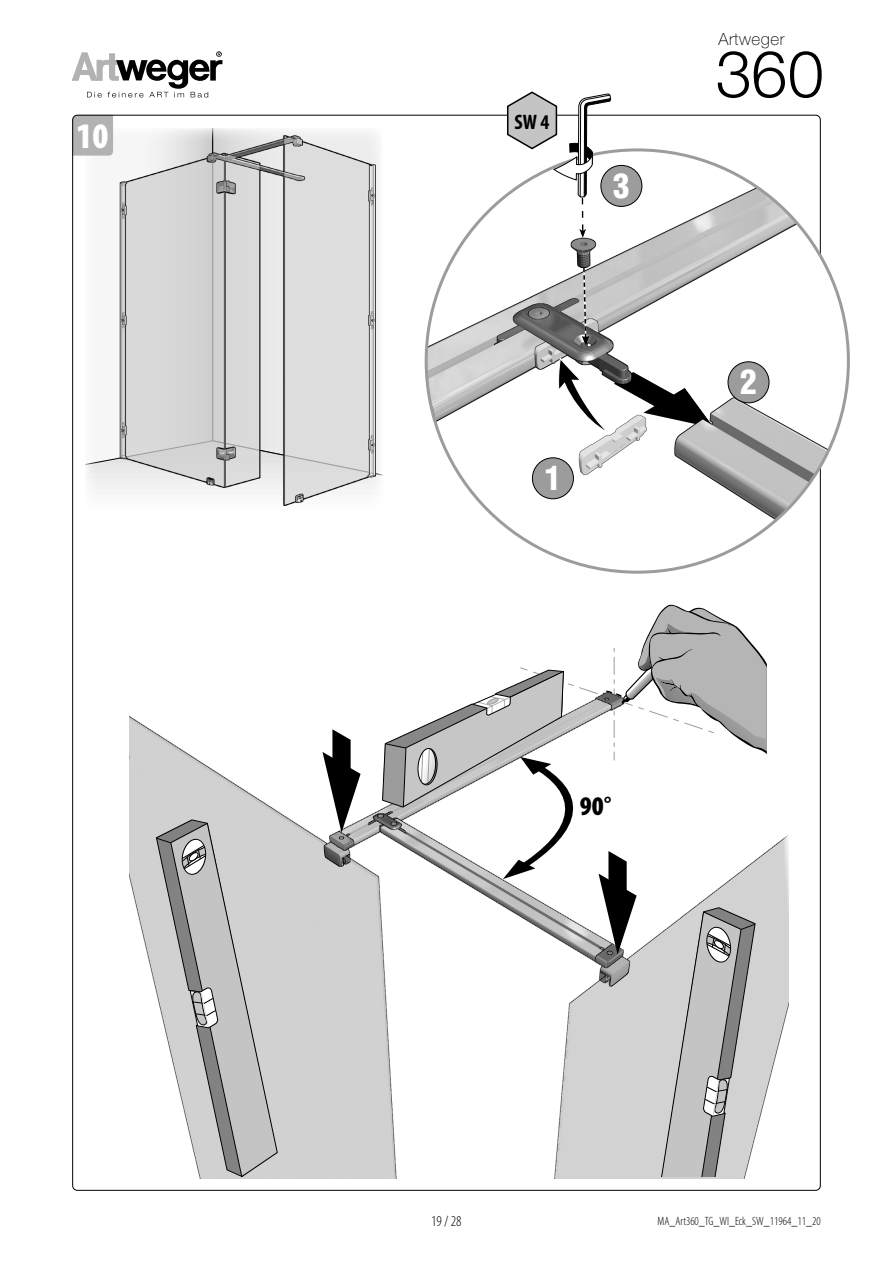
<style>
.page{position:relative;width:893px;height:1263px;background:#fff}
.page>*{position:absolute;margin:0;border:0;box-sizing:border-box;transform-origin:0 0}
.t1{font:300 64.8px "Helvetica Neue LT Std";color:#000}
.t2{font:900 condensed 36px "Myriad Pro";color:#fff}
.t3{font:900 condensed 33px "Helvetica LT Std";color:#fff}
.t4{font:900 condensed 27px "Myriad Pro";color:#000}
.t5{font:700 condensed 21px "Myriad Pro";color:#000}
.t6{font:100 16.95px "Helvetica Neue LT Std";letter-spacing:.03em;color:#000}
.t7{font:300 condensed 15px "Myriad Pro";color:#000}
.t8{font:300 condensed 12px "Myriad Pro";color:#000}
</style>
<div class="page">
<svg style="left:72px;top:51px;width:150px;height:46px"></svg>
<svg style="left:72px;top:115px;width:311px;height:391px"></svg>
<img style="left:130px;top:716px;width:658px;height:463px">
<svg style="left:331px;top:734px;width:21px;height:18px"></svg>
<svg style="left:322px;top:752px;width:39px;height:92px"></svg>
<svg style="left:152px;top:817px;width:131px;height:361px"></svg>
<svg style="left:155px;top:822px;width:128px;height:356px;background:#c3c3c3"></svg>
<svg style="left:381px;top:604px;width:386px;height:573px"></svg>
<img style="left:426px;top:150px;width:422px;height:422px;border-radius:211px">
<div style="left:532px;top:458px;width:41px;height:41px;background:#9c9c9c;border-radius:50%"></div>
<div style="left:532px;top:458px;width:42px;height:41px;border:1px solid #000;border-radius:50%"></div>
<div style="left:728px;top:362px;width:41px;height:41px;background:#9c9c9c;border-radius:50%"></div>
<div style="left:728px;top:362px;width:41px;height:41px;border:1px solid #000;border-radius:50%"></div>
<svg style="left:558px;top:357px;width:177px;height:83px"></svg>
<img style="left:542px;top:380px;width:124px;height:107px">
<svg style="left:582px;top:266px;width:7px;height:80px"></svg>
<svg style="left:506px;top:91px;width:105px;height:147px"></svg>
<div style="left:601px;top:165px;width:41px;height:41px;background:#9c9c9c;border-radius:50%"></div>
<div style="left:601px;top:165px;width:41px;height:42px;border:1px solid #000;border-radius:50%"></div>
<p class="t2" style="left:77px;top:116px;width:33px">10</p>
<p class="t5" style="left:514px;top:110px;width:36px">SW 4</p>
<p class="t3" style="left:613px;top:165px;width:18px">3</p>
<p class="t3" style="left:545px;top:457px;width:18px">1</p>
<h3 class="t6" style="left:718px;top:29px;width:67px">Artweger</h3>
<h1 class="t1" style="left:716px;top:34px;width:110px">360</h1>
<p class="t3" style="left:740px;top:361px;width:18px">2</p>
<p class="t4" style="left:580px;top:791px;width:33px">90°</p>
<p class="t7" style="left:431px;top:1213px;width:32px">19 / 28</p>
<p class="t8" style="left:658px;top:1214px;width:165px">MA_Art360_TG_WI_Eck_SW_11964_11_20</p>
</div>
